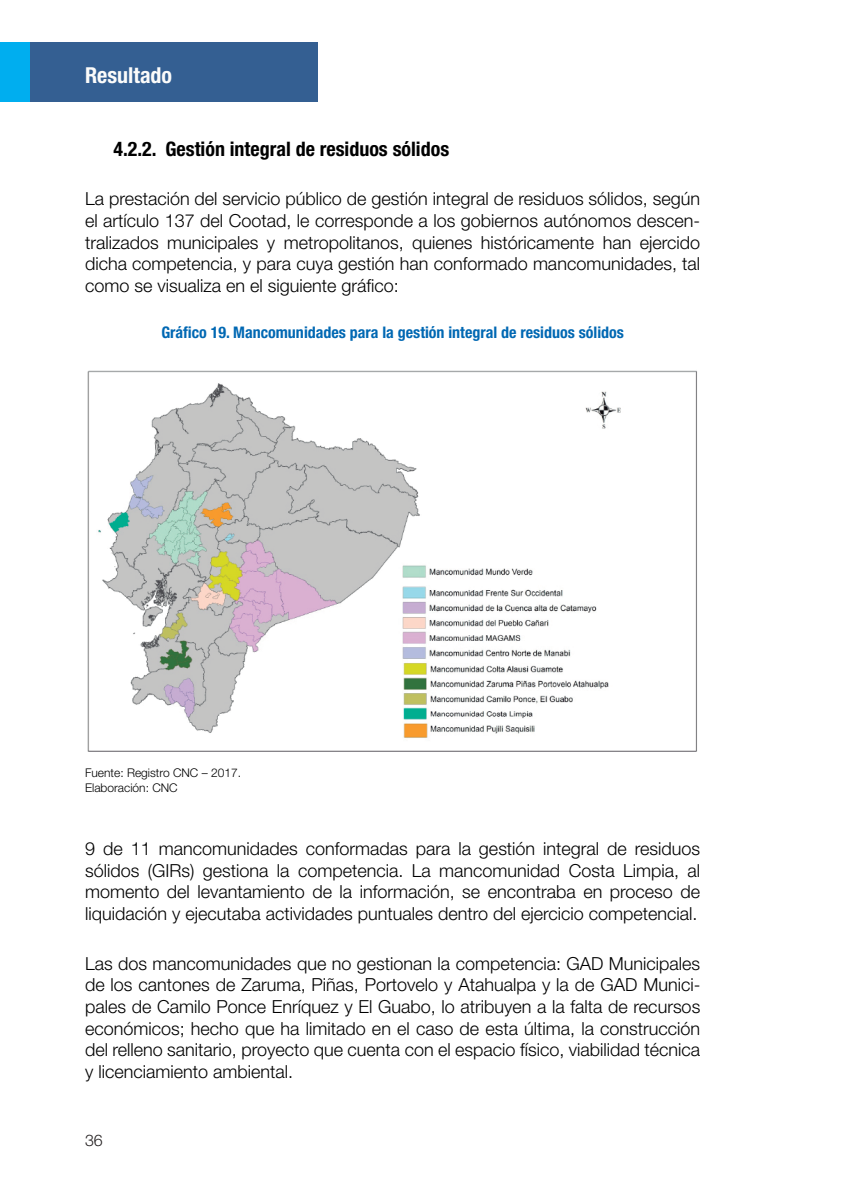
<style>
.page{position:relative;width:842px;height:1191px;background:#fff}
.page>*{position:absolute;margin:0;border:0;box-sizing:border-box;transform-origin:0 0}
.t1{font:700 condensed 22px "Helvetica Neue LT Std";color:#fbfbfa}
.t2{font:700 condensed 20px "Helvetica Neue LT Std";color:#000}
.t3{font:300 18px/21.6px "Helvetica Neue LT Std";color:#000;text-align:justify}
.t4{font:700 condensed 16px "Helvetica Neue LT Std";color:#0168b3}
.t5{font:300 16px "Helvetica Neue LT Std";color:#231f20}
.t6{font:300 12px/14.4px "Helvetica Neue LT Std";color:#000}
</style>
<div class="page">
<div style="left:30px;top:42px;width:287px;height:60px;background:#345f92"></div>
<div style="left:0;top:42px;width:30px;height:60px;background:#00aeef"></div>
<img style="left:87px;top:370px;width:610px;height:382px">
<p class="t1" style="left:85px;top:61px;width:89px">Resultado</p>
<p class="t2" style="left:113px;top:136px;width:337px">4.2.2. Gestión integral de residuos sólidos</p>
<p class="t3" style="left:85px;top:188px;width:617px">La prestación del servicio público de gestión integral de residuos sólidos, según el artículo 137 del Cootad, le corresponde a los gobiernos autónomos descen&shy;tralizados municipales y metropolitanos, quienes históricamente han ejercido dicha competencia, y para cuya gestión han conformado mancomunidades, tal como se visualiza en el siguiente gráfico:</p>
<p class="t4" style="left:161px;top:323px;width:464px">Gráfico 19. Mancomunidades para la gestión integral de residuos sólidos</p>
<p class="t6" style="left:85px;top:765px;width:158px">Fuente: Registro CNC – 2017.<br>Elaboración: CNC</p>
<p class="t3" style="left:85px;top:837px;width:617px">9 de 11 mancomunidades conformadas para la gestión integral de residuos sólidos (GIRs) gestiona la competencia. La mancomunidad Costa Limpia, al momento del levantamiento de la información, se encontraba en proceso de liquidación y ejecutaba actividades puntuales dentro del ejercicio competencial.</p>
<p class="t3" style="left:85px;top:952px;width:617px">Las dos mancomunidades que no gestionan la competencia: GAD Municipales de los cantones de Zaruma, Piñas, Portovelo y Atahualpa y la de GAD Munici&shy;pales de Camilo Ponce Enríquez y El Guabo, lo atribuyen a la falta de recursos económicos; hecho que ha limitado en el caso de esta última, la construcción del relleno sanitario, proyecto que cuenta con el espacio físico, viabilidad técnica y licenciamiento ambiental.</p>
<p class="t5" style="left:85px;top:1130px;width:19px">36</p>
</div>
